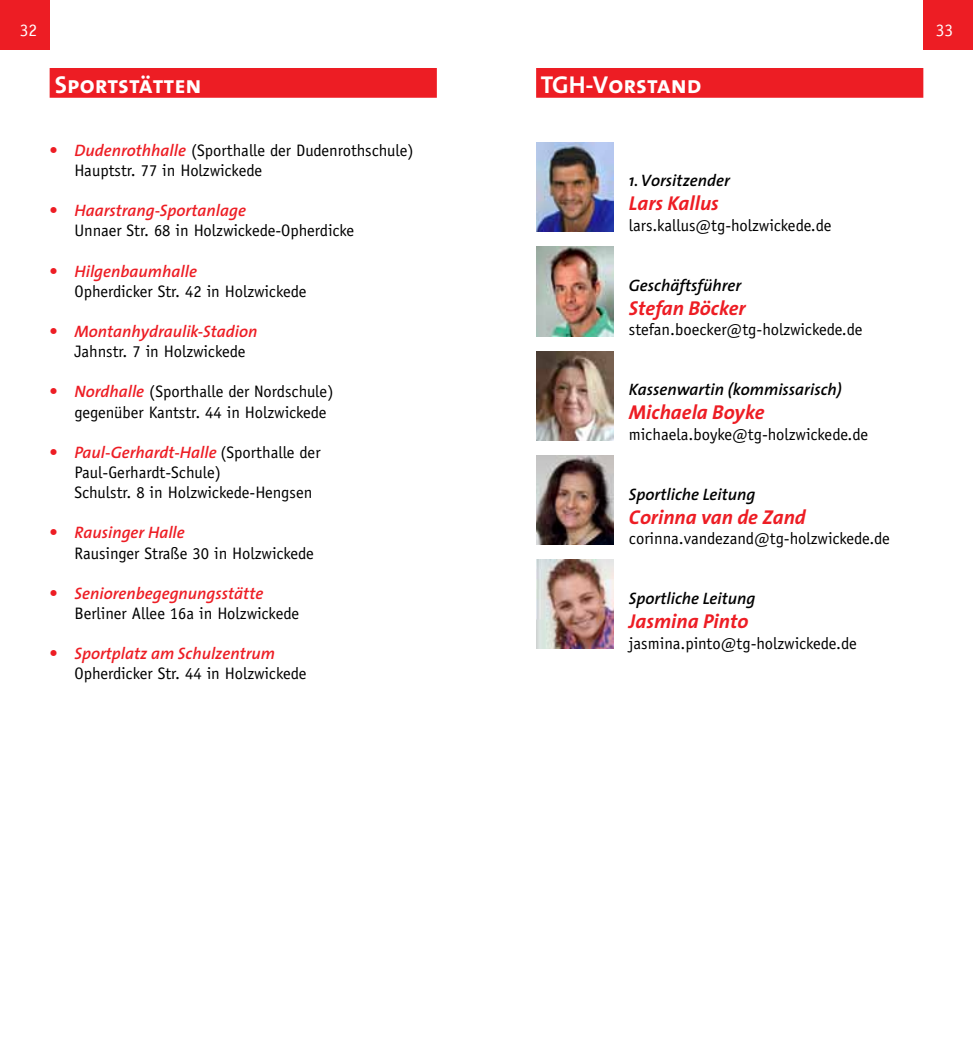
<style>
.page{position:relative;width:973px;height:1042px;background:#fff}
.page>*{position:absolute;margin:0;border:0;box-sizing:border-box;transform-origin:0 0}
.t1{font:24.5px "The Sans Bold Caps";color:#fff}
.t2{font:italic 700 20.12px "The Sans";color:#ed1d24}
.t3{font:17.5px "Officina Sans LT";color:#fff}
.t4{font:16.62px/20.1px "Officina Sans Std";color:#000}
.t5{font:italic 600 16.62px "The Sans";color:#ed1d24}
.t6{font:italic 600 16.62px "The Sans";color:#000}
.s1{color:#ed1d24}
.s2{font-family:"The Sans";font-weight:600;font-style:italic;color:#ed1d24}
.s3{font-family:"Officina Sans Std";font-weight:400;font-style:normal}
.s4{font-family:"Officina Sans Std";font-weight:400;font-style:normal;color:#000}
</style>
<div class="page">
<div style="left:0;top:0;width:50px;height:50px;background:#ed1d24"></div>
<div style="left:923px;top:0;width:49px;height:50px;background:#ed1d24"></div>
<div style="left:536px;top:68px;width:387px;height:30px;background:#ed1d24"></div>
<div style="left:50px;top:68px;width:387px;height:30px;background:#ed1d24"></div>
<img style="left:536px;top:143px;width:77px;height:89px">
<img style="left:536px;top:247px;width:77px;height:89px">
<img style="left:536px;top:351px;width:77px;height:89px">
<img style="left:536px;top:455px;width:77px;height:89px">
<img style="left:536px;top:559px;width:77px;height:90px">
<p class="t3" style="left:20px;top:20px;width:19px">32</p>
<p class="t3" style="left:935px;top:20px;width:19px">33</p>
<h1 class="t1" style="left:540px;top:64px;width:162px">TGH-Vorstand</h1>
<h1 class="t1" style="left:55px;top:64px;width:148px">Sportstätten</h1>
<p class="t4" style="left:74px;top:140px;width:340px;text-indent:-25px"><span class="s1">•</span> <span class="s2">Dudenrothhalle</span> (Sporthalle der Dudenrothschule)<br>Hauptstr. 77 in Holzwickede</p>
<p class="t5" style="left:50px;top:197px;width:198px"><span class="s3">•</span> Haarstrang-Sportanlage</p>
<p class="t4" style="left:74px;top:221px;width:281px">Unnaer Str. 68 in Holzwickede-Opherdicke</p>
<p class="t5" style="left:50px;top:257px;width:149px"><span class="s3">•</span> Hilgenbaumhalle</p>
<p class="t4" style="left:74px;top:281px;width:233px">Opherdicker Str. 42 in Holzwickede</p>
<p class="t5" style="left:50px;top:317px;width:209px"><span class="s3">•</span> Montanhydraulik-Stadion</p>
<p class="t4" style="left:74px;top:341px;width:172px">Jahnstr. 7 in Holzwickede</p>
<p class="t4" style="left:74px;top:382px;width:260px;text-indent:-25px"><span class="s1">•</span> <span class="s2">Nordhalle</span> (Sporthalle der Nordschule) gegenüber Kantstr. 44 in Holzwickede</p>
<p class="t5" style="left:50px;top:438px;width:272px"><span class="s3">•</span> Paul-Gerhardt-Halle <span class="s4">(Sporthalle der</span></p>
<p class="t4" style="left:74px;top:462px;width:239px">Paul-Gerhardt-Schule)<br>Schulstr. 8 in Holzwickede-Hengsen</p>
<p class="t5" style="left:50px;top:519px;width:137px"><span class="s3">•</span> Rausinger Halle</p>
<p class="t4" style="left:74px;top:543px;width:241px">Rausinger Straße 30 in Holzwickede</p>
<p class="t5" style="left:50px;top:579px;width:215px"><span class="s3">•</span> Seniorenbegegnungsstätte</p>
<p class="t4" style="left:74px;top:603px;width:226px">Berliner Allee 16a in Holzwickede</p>
<p class="t5" style="left:50px;top:640px;width:227px"><span class="s3">•</span> Sportplatz am Schulzentrum</p>
<p class="t4" style="left:74px;top:663px;width:233px">Opherdicker Str. 44 in Holzwickede</p>
<p class="t6" style="left:628px;top:167px;width:102px">1. Vorsitzender</p>
<p class="t2" style="left:629px;top:187px;width:91px">Lars Kallus</p>
<p class="t4" style="left:628px;top:215px;width:204px">lars.kallus@tg-holzwickede.de</p>
<p class="t6" style="left:628px;top:271px;width:114px">Geschäftsführer</p>
<p class="t2" style="left:629px;top:291px;width:118px">Stefan Böcker</p>
<p class="t4" style="left:628px;top:319px;width:235px">stefan.boecker@tg-holzwickede.de</p>
<p class="t6" style="left:628px;top:376px;width:214px">Kassenwartin (kommissarisch)</p>
<p class="t2" style="left:629px;top:396px;width:137px">Michaela Boyke</p>
<p class="t4" style="left:628px;top:424px;width:240px">michaela.boyke@tg-holzwickede.de</p>
<p class="t6" style="left:628px;top:480px;width:128px">Sportliche Leitung</p>
<p class="t2" style="left:629px;top:500px;width:178px">Corinna van de Zand</p>
<p class="t4" style="left:628px;top:528px;width:262px">corinna.vandezand@tg-holzwickede.de</p>
<p class="t6" style="left:628px;top:585px;width:128px">Sportliche Leitung</p>
<p class="t2" style="left:629px;top:605px;width:121px">Jasmina Pinto</p>
<p class="t4" style="left:628px;top:633px;width:229px">jasmina.pinto@tg-holzwickede.de</p>
</div>
